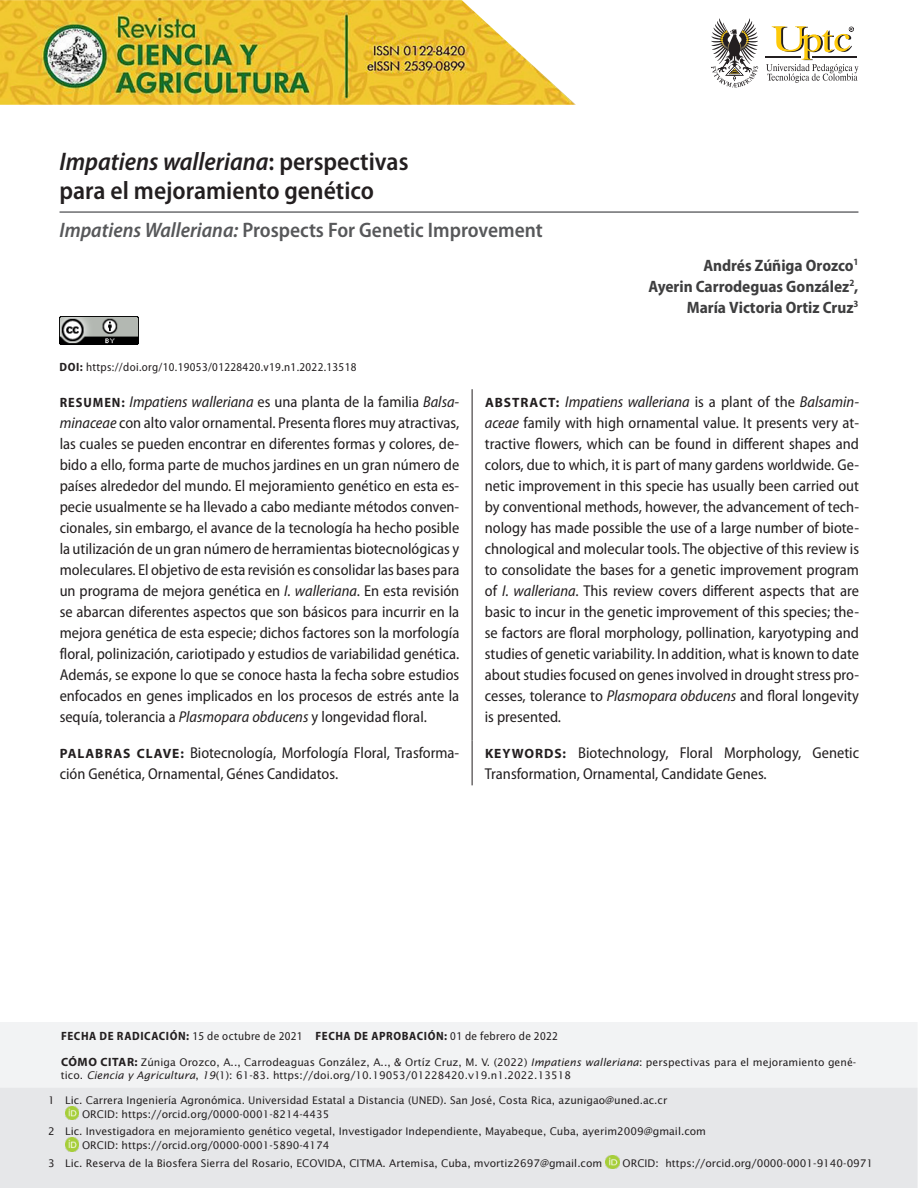
<style>
.page{position:relative;width:918px;height:1188px;background:#fff}
.page>*{position:absolute;margin:0;border:0;box-sizing:border-box;transform-origin:0 0}
._0_T0{font:600 semi-condensed 25.5px/28.5px "Myriad Pro";color:#231f20}
._0b_T0_traduccion{font:600 semi-condensed 21px "Myriad Pro";color:#57585a}
._0c_Autores{font:700 semi-condensed 16.5px "Myriad Pro";color:#3e3e3f}
._0e_ResumenTexto{font:semi-condensed 15.75px/21px "Myriad Pro";color:#231f20;text-align:justify}
._0f_FechaRecepcion{font:700 semi-condensed 12px "Myriad Pro";letter-spacing:.05em;color:#231f20}
._0d_Doi{font:semi-condensed 12px "Myriad Pro";letter-spacing:.03em;color:#231f20}
._0h_DatosAutores{font:10.5px/13.5px "Lucida Sans Std";color:#231f20}
._0g_ComoCitar{font:10.5px/13.5px "Lucida Sans Std";letter-spacing:.005em;color:#231f20}
.s1{font-style:italic}
.s2{font-weight:700}
.s3{font-weight:700;font-size:13.5px}
.s4{font-weight:700;font-stretch:normal;font-size:13.5px}
.s5{font-weight:400}
.s6{font-family:"Myriad Pro";font-weight:700;font-size:12px}
</style>
<div class="page">
<svg style="left:711px;top:18px;width:47px;height:69px"></svg>
<svg style="left:766px;top:26px;width:92px;height:57px"></svg>
<img style="left:0;top:0;width:576px;height:105px">
<hr style="left:60px;top:211px;width:798px;height:2px;background:#6c6d70">
<hr style="left:472px;top:389px;width:1px;height:352px;background:#231f20">
<hr style="left:472px;top:741px;width:1px;height:44px;background:#231f20">
<img style="left:60px;top:317px;width:78px;height:27px">
<div style="left:0;top:1022px;width:918px;height:66px;background:#f2f3f4"></div>
<div style="left:0;top:1088px;width:918px;height:100px;background:#e6e7e9"></div>
<img style="left:65px;top:1106px;width:14px;height:14px">
<img style="left:65px;top:1137px;width:14px;height:14px">
<img style="left:606px;top:1155px;width:13px;height:14px">
<p class="_0_T0" style="left:60px;top:148px;width:350px"><span class="s1">Impatiens walleriana</span>: perspectivas para el mejoramiento genético</p>
<p class="_0b_T0_traduccion" style="left:60px;top:218px;width:485px"><span class="s1">Impatiens Walleriana:</span> Prospects For Genetic Improvement</p>
<p class="_0c_Autores" style="left:703px;top:256px;width:157px">Andrés Zúñiga Orozco<sup>1</sup></p>
<p class="_0c_Autores" style="left:648px;top:277px;width:212px">Ayerin Carrodeguas González<sup>2</sup>,</p>
<p class="_0c_Autores" style="left:687px;top:298px;width:173px">María Victoria Ortiz Cruz<sup>3</sup></p>
<p class="_0d_Doi" style="left:60px;top:360px;width:298px"><span class="s2">DOI:</span> https://doi.org/10.19053/01228420.v19.n1.2022.13518</p>
<p class="_0e_ResumenTexto" style="left:60px;top:392px;width:401px"><span class="s3">RESUMEN:</span> <span class="s1">Impatiens walleriana</span> es una planta de la familia <span class="s1">Balsa&shy;minaceae</span> con alto valor ornamental. Presenta flores muy atractivas, las cuales se pueden encontrar en diferentes formas y colores, de&shy;bido a ello, forma parte de muchos jardines en un gran número de países alrededor del mundo. El mejoramiento genético en esta es&shy;pecie usualmente se ha llevado a cabo mediante métodos conven&shy;cionales, sin embargo, el avance de la tecnología ha hecho posible la utilización de un gran número de herramientas biotecnológicas y moleculares. El objetivo de esta revisión es consolidar las bases para un programa de mejora genética en <span class="s1">I. walleriana</span>. En esta revisión se abarcan diferentes aspectos que son básicos para incurrir en la mejora genética de esta especie; dichos factores son la morfología floral, polinización, cariotipado y estudios de variabilidad genética.<br>Además, se expone lo que se conoce hasta la fecha sobre estudios enfocados en genes implicados en los procesos de estrés ante la sequía, tolerancia a <span class="s1">Plasmopara obducens</span> y longevidad floral.</p>
<p class="_0e_ResumenTexto" style="left:485px;top:392px;width:376px"><span class="s4">ABSTRACT:</span> <span class="s1">Impatiens walleriana</span> is a plant of the <span class="s1">Balsamin&shy;aceae</span> family with high ornamental value. It presents very at&shy;tractive flowers, which can be found in different shapes and colors, due to which, it is part of many gardens worldwide. Ge&shy;netic improvement in this specie has usually been carried out by conventional methods, however, the advancement of tech&shy;nology has made possible the use of a large number of biote&shy;chnological and molecular tools. The objective of this review is to consolidate the bases for a genetic improvement program of <span class="s1">I. walleriana</span>. This review covers different aspects that are basic to incur in the genetic improvement of this species; the&shy;se factors are floral morphology, pollination, karyotyping and studies of genetic variability. In addition, what is known to date about studies focused on genes involved in drought stress pro&shy;cesses, tolerance to <span class="s1">Plasmopara obducens</span> and floral longevity is presented.</p>
<p class="_0e_ResumenTexto" style="left:60px;top:743px;width:401px"><span class="s4">PALABRAS CLAVE:</span> Biotecnología, Morfología Floral, Trasforma&shy;ción Genética, Ornamental, Génes Candidatos.</p>
<p class="_0e_ResumenTexto" style="left:485px;top:743px;width:376px"><span class="s4">KEYWORDS:</span> Biotechnology, Floral Morphology, Genetic<br>Transformation, Ornamental, Candidate Genes.</p>
<p class="_0f_FechaRecepcion" style="left:61px;top:1029px;width:498px">FECHA DE RADICACIÓN: <span class="s5">15 de octubre de 2021</span> FECHA DE APROBACIÓN: <span class="s5">01 de febrero de 2022</span></p>
<p class="_0g_ComoCitar" style="left:61px;top:1055px;width:797px"><span class="s6">CÓMO CITAR:</span> Zúniga Orozco, A.., Carrodeaguas González, A.., &amp; Ortíz Cruz, M. V. (2022) <span class="s1">Impatiens walleriana</span>: perspectivas para el mejoramiento gené&shy;tico. <span class="s1">Ciencia y Agricultura</span>, <span class="s1">19</span>(1): 61-83. https://doi.org/10.19053/01228420.v19.n1.2022.13518</p>
<p class="_0h_DatosAutores" style="left:82px;top:1094px;width:587px;text-indent:-34px">1 Lic. Carrera Ingeniería Agronómica. Universidad Estatal a Distancia (UNED). San José, Costa Rica, azunigao@uned.ac.cr<br>ORCID: https://orcid.org/0000-0001-8214-4435</p>
<p class="_0h_DatosAutores" style="left:82px;top:1125px;width:625px;text-indent:-34px">2 Lic. Investigadora en mejoramiento genético vegetal, Investigador Independiente, Mayabeque, Cuba, ayerim2009@gmail.com<br>ORCID: https://orcid.org/0000-0001-5890-4174</p>
<p class="_0h_DatosAutores" style="left:48px;top:1156px;width:556px">3 Lic. Reserva de la Biosfera Sierra del Rosario, ECOVIDA, CITMA. Artemisa, Cuba, mvortiz2697@gmail.com</p>
<p class="_0h_DatosAutores" style="left:623px;top:1156px;width:252px">ORCID: https://orcid.org/0000-0001-9140-0971</p>
</div>
